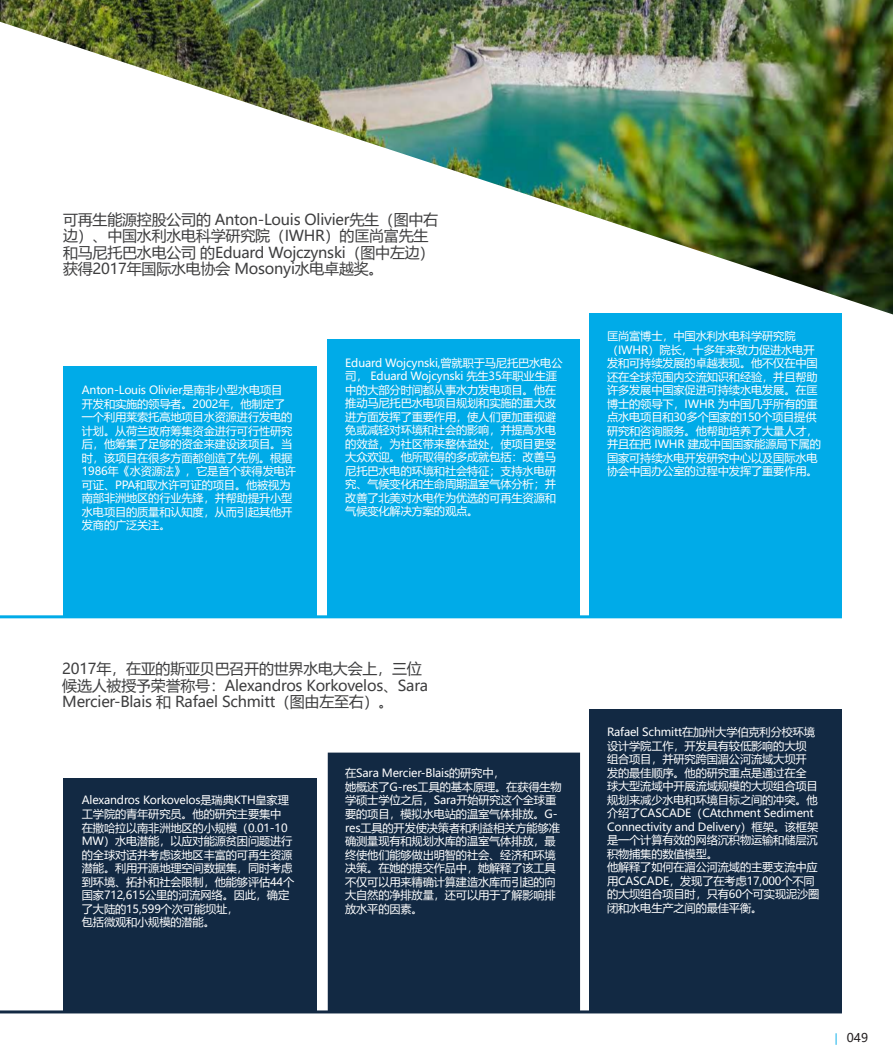
<style>
.page{position:relative;width:893px;height:1063px;background:#fff}
.page>*{position:absolute;margin:0;border:0;box-sizing:border-box;transform-origin:0 0}
.t1{font:15px/16.5px "Microsoft Ya Hei";letter-spacing:-.015em;color:#3e3e3f}
.t2{font:12px "Microsoft Ya Hei";color:#231f20}
.t3{font:11.25px/13.5px "Microsoft Ya Hei";letter-spacing:-.015em;color:#fff}
.s1{font-size:10.5px;color:#00abe8}
</style>
<div class="page">
<div style="left:63px;top:366px;width:254px;height:250px;background:#00abe8"></div>
<div style="left:328px;top:339px;width:252px;height:277px;background:#00abe8"></div>
<div style="left:590px;top:314px;width:252px;height:302px;background:#00abe8"></div>
<img style="left:0;top:0;width:893px;height:315px">
<hr style="left:0;top:615px;width:842px;height:3px;background:#00abe8">
<hr style="left:0;top:1010px;width:842px;height:3px;background:#122943">
<div style="left:63px;top:779px;width:254px;height:233px;background:#122943"></div>
<div style="left:328px;top:753px;width:252px;height:257px;background:#122943"></div>
<div style="left:590px;top:710px;width:252px;height:302px;background:#122943"></div>
<h1 class="t1" style="left:63px;top:211px;width:377px">可再生能源控股公司的 Anton-Louis Olivier先生（图中右边）、中国水利水电科学研究院（IWHR）的匡尚富先生和马尼托巴水电公司 的Eduard Wojczynski（图中左边）获得2017年国际水电协会 Mosonyi水电卓越奖。</h1>
<p class="t3" style="left:82px;top:383px;width:216px">Anton-Louis Olivier是南非小型水电项目开发和实施的领导者。2002年，他制定了一个利用莱索托高地项目水资源进行发电的计划。从荷兰政府筹集资金进行可行性研究后，他筹集了足够的资金来建设该项目。当时，该项目在很多方面都创造了先例。根据<br>1986年《水资源法》，它是首个获得发电许可证、PPA和取水许可证的项目。他被视为南部非洲地区的行业先锋，并帮助提升小型水电项目的质量和认知度，从而引起其他开发商的广泛关注。</p>
<p class="t3" style="left:345px;top:355px;width:219px">Eduard Wojcynski,曾就职于马尼托巴水电公司， Eduard Wojcynski 先生35年职业生涯中的大部分时间都从事水力发电项目。他在推动马尼托巴水电项目规划和实施的重大改进方面发挥了重要作用，使人们更加重视避免或减轻对环境和社会的影响，并提高水电的效益，为社区带来整体益处，使项目更受大众欢迎。他所取得的多成就包括：改善马尼托巴水电的环境和社会特征；支持水电研究、气候变化和生命周期温室气体分析；并改善了北美对水电作为优选的可再生资源和气候变化解决方案的观点。</p>
<p class="t3" style="left:607px;top:329px;width:215px">匡尚富博士，中国水利水电科学研究院（IWHR）院长，十多年来致力促进水电开发和可持续发展的卓越表现。他不仅在中国还在全球范围内交流知识和经验，并且帮助许多发展中国家促进可持续水电发展。在匡博士的领导下，IWHR 为中国几乎所有的重点水电项目和30多个国家的150个项目提供研究和咨询服务。他帮助培养了大量人才，并且在把 IWHR 建成中国国家能源局下属的国家可持续水电开发研究中心以及国际水电协会中国办公室的过程中发挥了重要作用。</p>
<h1 class="t1" style="left:62px;top:660px;width:367px">2017年，在亚的斯亚贝巴召开的世界水电大会上，三位候选人被授予荣誉称号：Alexandros Korkovelos、Sara<br>Mercier-Blais 和 Rafael Schmitt（图由左至右）。</h1>
<p class="t3" style="left:82px;top:793px;width:214px">Alexandros Korkovelos是瑞典KTH皇家理工学院的青年研究员。他的研究主要集中在撒哈拉以南非洲地区的小规模（0.01-10<br>MW）水电潜能，以应对能源贫困问题进行的全球对话并考虑该地区丰富的可再生资源潜能。利用开源地理空间数据集，同时考虑到环境、拓扑和社会限制，他能够评估44个国家712,615公里的河流网络。因此，确定了大陆的15,599个次可能坝址，<br>包括微观和小规模的潜能。</p>
<p class="t3" style="left:345px;top:766px;width:218px">在Sara Mercier-Blais的研究中，<br>她概述了G-res工具的基本原理。在获得生物学硕士学位之后，Sara开始研究这个全球重要的项目，模拟水电站的温室气体排放。G&shy;res工具的开发使决策者和利益相关方能够准确测量现有和规划水库的温室气体排放，最终使他们能够做出明智的社会、经济和环境决策。在她的提交作品中，她解释了该工具不仅可以用来精确计算建造水库而引起的向大自然的净排放量，还可以用于了解影响排放水平的因素。</p>
<p class="t3" style="left:607px;top:725px;width:214px">Rafael Schmitt在加州大学伯克利分校环境设计学院工作，开发具有较低影响的大坝组合项目，并研究跨国湄公河流域大坝开发的最佳顺序。他的研究重点是通过在全球大型流域中开展流域规模的大坝组合项目规划来减少水电和环境目标之间的冲突。他介绍了CASCADE（CAtchment Sediment<br>Connectivity and Delivery）框架。该框架是一个计算有效的网络沉积物运输和储层沉积物捕集的数值模型。<br>他解释了如何在湄公河流域的主要支流中应用CASCADE，发现了在考虑17,000个不同的大坝组合项目时，只有60个可实现泥沙圈闭和水电生产之间的最佳平衡。</p>
<p class="t2" style="left:835px;top:1029px;width:35px"><span class="s1">|</span> 049</p>
</div>
